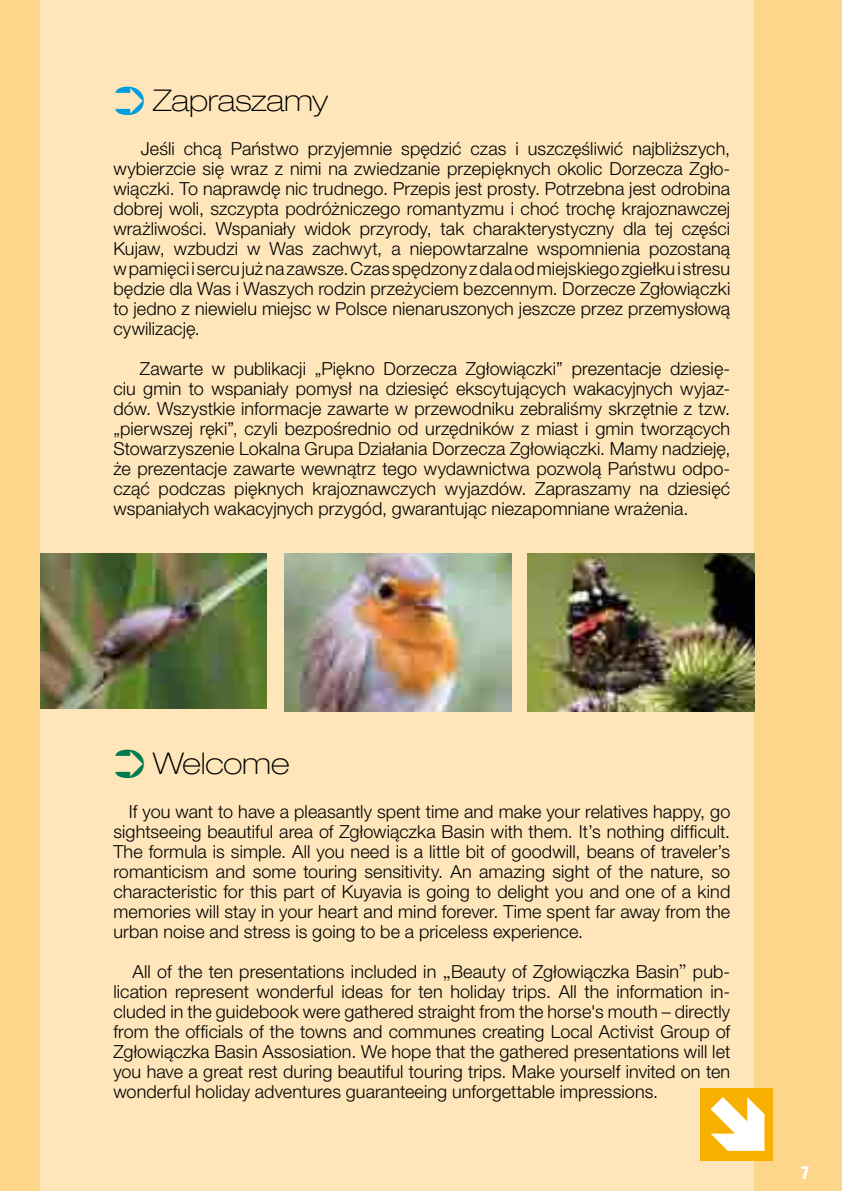
<style>
.page{position:relative;width:842px;height:1191px;background:#fee6ba}
.page>*{position:absolute;margin:0;border:0;box-sizing:border-box;transform-origin:0 0}
.t1{font:100 expanded 30px "Helvetica Neue LT Pro";letter-spacing:-.005em;color:#000}
.t2{font:300 18px/20px "Helvetica Neue LT Pro";letter-spacing:.005em;color:#000;text-align:justify}
.t3{font:16px "Swis 721 Blk Cn PL";color:#fff}
.s1{font-family:"Century 751 No 2 PL";font-weight:400}
</style>
<div class="page">
<div style="left:754px;top:0;width:88px;height:1191px;background:#fdd68b"></div>
<div style="left:700px;top:1089px;width:72px;height:72px;background:#f8b000"></div>
<svg style="left:711px;top:1097px;width:53px;height:53px"></svg>
<img style="left:40px;top:553px;width:227px;height:156px">
<img style="left:284px;top:553px;width:227px;height:159px">
<img style="left:527px;top:553px;width:227px;height:159px">
<div style="left:0;top:0;width:40px;height:1191px;background:#fdd68b"></div>
<h1 class="t1" style="left:153px;top:82px;width:176px">Zapraszamy</h1>
<p class="t2" style="left:113px;top:138px;width:618px;text-indent:27px">Jeśli chcą Państwo przyjemnie spędzić czas i uszczęśliwić najbliższych, wybierzcie się wraz z nimi na zwiedzanie przepięknych okolic Dorzecza Zgło&shy;wiączki. To naprawdę nic trudnego. Przepis jest prosty. Potrzebna jest odrobina dobrej woli, szczypta podróżniczego romantyzmu i choć trochę krajoznawczej wrażliwości. Wspaniały widok przyrody, tak charakterystyczny dla tej części Kujaw, wzbudzi w Was zachwyt, a niepowtarzalne wspomnienia pozostaną w pamięci i sercu już na zawsze. Czas spędzony z dala od miejskiego zgiełku i stresu będzie dla Was i Waszych rodzin przeżyciem bezcennym. Dorzecze Zgłowiączki to jedno z niewielu miejsc w Polsce nienaruszonych jeszcze przez przemysłową cywilizację.</p>
<p class="t2" style="left:113px;top:358px;width:618px;text-indent:27px">Zawarte w publikacji „Piękno Dorzecza Zgłowiączki” prezentacje dziesię&shy;ciu gmin to wspaniały pomysł na dziesięć ekscytujących wakacyjnych wyjaz&shy;dów. Wszystkie informacje zawarte w przewodniku zebraliśmy skrzętnie z tzw. „pierwszej ręki”, czyli bezpośrednio od urzędników z miast i gmin tworzących Stowarzyszenie Lokalna Grupa Działania Dorzecza Zgłowiączki. Mamy nadzieję, że prezentacje zawarte wewnątrz tego wydawnictwa pozwolą Państwu odpo&shy;cząć podczas pięknych krajoznawczych wyjazdów. Zapraszamy na dziesięć wspaniałych wakacyjnych przygód, gwarantując niezapomniane wrażenia.</p>
<h1 class="t1" style="left:153px;top:745px;width:138px">Welcome</h1>
<p class="t2" style="left:113px;top:801px;width:618px;text-indent:15px">If you want to have a pleasantly spent time and make your relatives happy, go sightseeing beautiful area of Zgłowiączka Basin with them. It’s nothing difficult.<br>The formula is simple. All you need is a little bit of goodwill, beans of traveler’s romanticism and some touring sensitivity. An amazing sight of the nature, so characteristic for this part of Kuyavia is going to delight you and one of a kind memories will stay in your heart and mind forever. Time spent far away from the urban noise and stress is going to be a priceless experience.</p>
<p class="t2" style="left:113px;top:961px;width:618px;text-indent:19px">All of the ten presentations included in <span class="s1">„</span>Beauty of Zgłowiączka Basin<span class="s1">”</span> pub&shy;lication represent wonderful ideas for ten holiday trips. All the information in&shy;cluded in the guidebook were gathered straight from the horse's mouth – directly from the officials of the towns and communes creating Local Activist Group of Zgłowiączka Basin Assosiation. We hope that the gathered presentations will let you have a great rest during beautiful touring trips. Make yourself invited on ten wonderful holiday adventures guaranteeing unforgettable impressions.</p>
<p class="t3" style="left:800px;top:1163px;width:11px">7</p>
</div>
